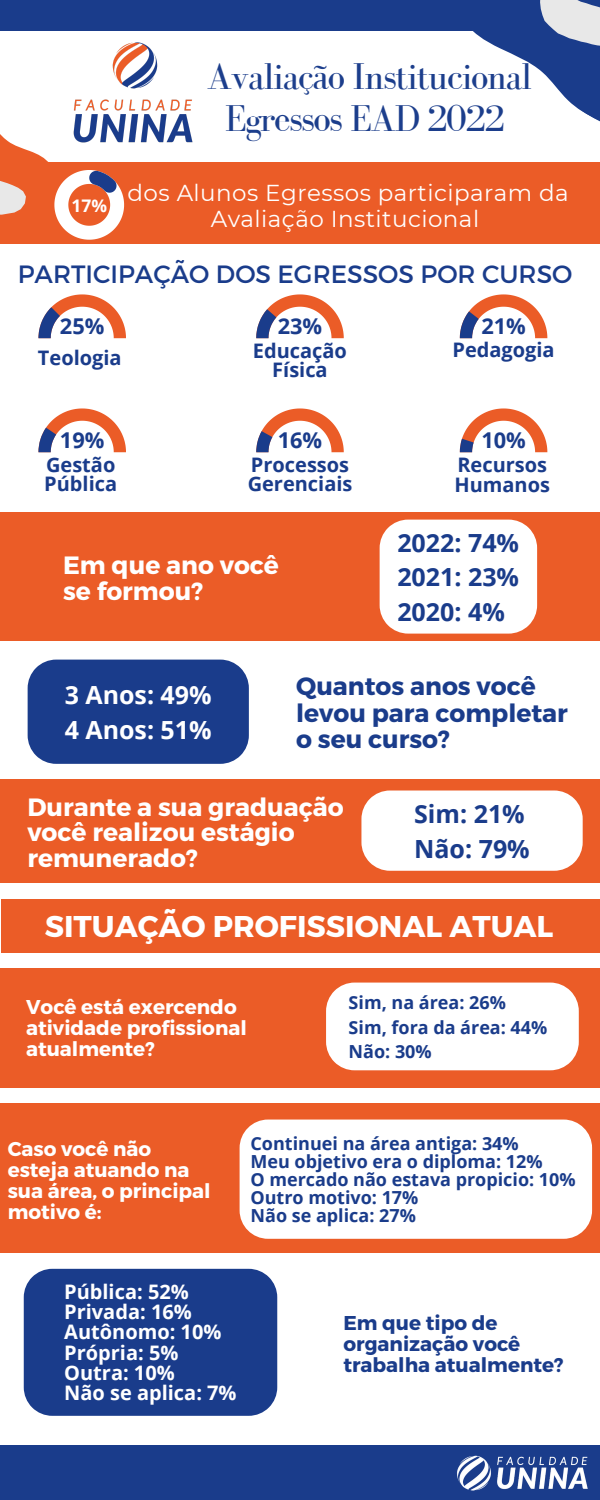
<style>
.page{position:relative;width:600px;height:1500px;background:#fff}
.page>*{position:absolute;margin:0;border:0;box-sizing:border-box;transform-origin:0 0}
.t1{font:38.4px/42.8px "Bodoni FLF";letter-spacing:-.04em;color:#1c3e8c;text-align:center}
.t2{font:700 30px "Montserrat";color:#fff}
.t3{font:700 25px/25.5px "Montserrat";color:#fff}
.t4{font:700 25px/26.2px "Montserrat";color:#1a3c8b}
.t5{font:700 25px/34.5px "Open Sans";color:#1a3c8b}
.t6{font:25px "Montserrat";color:#1a3c8b}
.t7{font:700 25px/34.5px "Open Sans";color:#fff}
.t8{font:23px/25.5px "Montserrat";letter-spacing:.02em;color:#fff;text-align:center}
.t9{font:700 21.8px "Open Sans";color:#1a3c8b}
.t10{font:700 20px/21px "Montserrat";color:#fff}
.t11{font:700 20px/19.5px "Open Sans";color:#1a3c8b}
.t12{font:700 20px/20.2px "Open Sans";color:#fff}
.t13{font:700 20px/21px "Montserrat";color:#1a3c8b}
.t14{font:700 18px/18px "Open Sans";color:#1a3c8b}
.t15{font:700 17.4px "Open Sans";color:#fff}
</style>
<div class="page">
<div style="left:0;top:0;width:600px;height:30px;background:#1a3c8b"></div>
<svg style="left:415px;top:0;width:185px;height:122px"></svg>
<img style="left:112px;top:42px;width:81px;height:101px">
<div style="left:0;top:162px;width:600px;height:84px;background:#eb5c27"></div>
<div style="left:0;top:512px;width:600px;height:129px;background:#eb5c27"></div>
<div style="left:0;top:244px;width:600px;height:268px;background:#fff"></div>
<div style="left:0;top:1445px;width:600px;height:55px;background:#1a3c8b"></div>
<img style="left:457px;top:1455px;width:131px;height:36px">
<svg style="left:0;top:84px;width:124px;height:156px"></svg>
<div style="left:1px;top:899px;width:599px;height:54px;background:#eb5c27"></div>
<div style="left:28px;top:660px;width:221px;height:104px;background:#1a3c8b"></div>
<div style="left:0;top:779px;width:600px;height:104px;background:#eb5c27"></div>
<div style="left:361px;top:791px;width:222px;height:80px;background:#fff"></div>
<div style="left:0;top:968px;width:600px;height:120px;background:#eb5c27"></div>
<div style="left:326px;top:983px;width:253px;height:87px;background:#fff"></div>
<div style="left:380px;top:520px;width:157px;height:114px;background:#fff"></div>
<svg style="left:38px;top:294px;width:88px;height:44px"></svg>
<svg style="left:460px;top:294px;width:87px;height:44px"></svg>
<svg style="left:256px;top:294px;width:88px;height:44px"></svg>
<svg style="left:38px;top:408px;width:88px;height:44px"></svg>
<svg style="left:460px;top:408px;width:87px;height:44px"></svg>
<svg style="left:256px;top:408px;width:88px;height:44px"></svg>
<div style="left:0;top:1104px;width:600px;height:149px;background:#eb5c27"></div>
<div style="left:240px;top:1120px;width:352px;height:119px;background:#fff;border-radius:28px"></div>
<div style="left:24px;top:1269px;width:253px;height:147px;background:#1a3c8b"></div>
<p class="t15" style="left:72px;top:193px;width:37px">17%</p>
<h1 class="t1" style="left:207px;top:54px;width:327px">Avaliação Institucional<br>Egressos EAD 2022</h1>
<p class="t8" style="left:128px;top:180px;width:443px">dos Alunos Egressos participaram da<br>Avaliação Institucional</p>
<h3 class="t6" style="left:18px;top:258px;width:556px">PARTICIPAÇÃO DOS EGRESSOS POR CURSO</h3>
<p class="t9" style="left:60px;top:310px;width:46px">25%</p>
<p class="t9" style="left:278px;top:310px;width:46px">23%</p>
<p class="t9" style="left:481px;top:310px;width:46px">21%</p>
<p class="t11" style="left:38px;top:347px;width:85px">Teologia</p>
<p class="t11" style="left:253px;top:340px;width:96px;text-align:center">Educação<br>Física</p>
<p class="t11" style="left:452px;top:340px;width:104px">Pedagogia</p>
<p class="t9" style="left:60px;top:424px;width:46px">19%</p>
<p class="t9" style="left:278px;top:424px;width:46px">16%</p>
<p class="t9" style="left:481px;top:424px;width:46px">10%</p>
<p class="t11" style="left:44px;top:454px;width:74px">Gestão<br>Pública</p>
<p class="t11" style="left:248px;top:454px;width:106px">Processos<br>Gerenciais</p>
<p class="t11" style="left:455px;top:454px;width:97px">Recursos<br>Humanos</p>
<h3 class="t3" style="left:63px;top:550px;width:217px;line-height:26.2px">Em que ano você se formou?</h3>
<h3 class="t5" style="left:397px;top:525px;width:123px;text-align:justify">2022: 74% 2021: 23% 2020: 4%</h3>
<h3 class="t7" style="left:65px;top:677px;width:148px">3 Anos: 49%<br>4 Anos: 51%</h3>
<h3 class="t4" style="left:296px;top:672px;width:273px">Quantos anos você levou para completar o seu curso?</h3>
<h3 class="t3" style="left:27px;top:793px;width:318px">Durante a sua graduação você realizou estágio remunerado?</h3>
<h3 class="t5" style="left:414px;top:796px;width:117px">Sim: 21%<br>Não: 79%</h3>
<h2 class="t2" style="left:45px;top:907px;width:510px">SITUAÇÃO PROFISSIONAL ATUAL</h2>
<p class="t10" style="left:26px;top:995px;width:222px">Você está exercendo atividade profissional atualmente?</p>
<p class="t14" style="left:349px;top:989px;width:200px;line-height:24.8px">Sim, na área: 26%<br>Sim, fora da área: 44%<br>Não: 30%</p>
<p class="t10" style="left:8px;top:1137px;width:205px">Caso você não esteja atuando na sua área, o principal motivo é:</p>
<p class="t14" style="left:251px;top:1134px;width:327px">Continuei na área antiga: 34%<br>Meu objetivo era o diploma: 12%<br>O mercado não estava propicio: 10%<br>Outro motivo: 17%<br>Não se aplica: 27%</p>
<p class="t12" style="left:64px;top:1281px;width:174px">Pública: 52%<br>Privada: 16%<br>Autônomo: 10%<br>Própria: 5%<br>Outra: 10%<br>Não se aplica: 7%</p>
<p class="t13" style="left:343px;top:1311px;width:222px">Em que tipo de organização você trabalha atualmente?</p>
</div>
